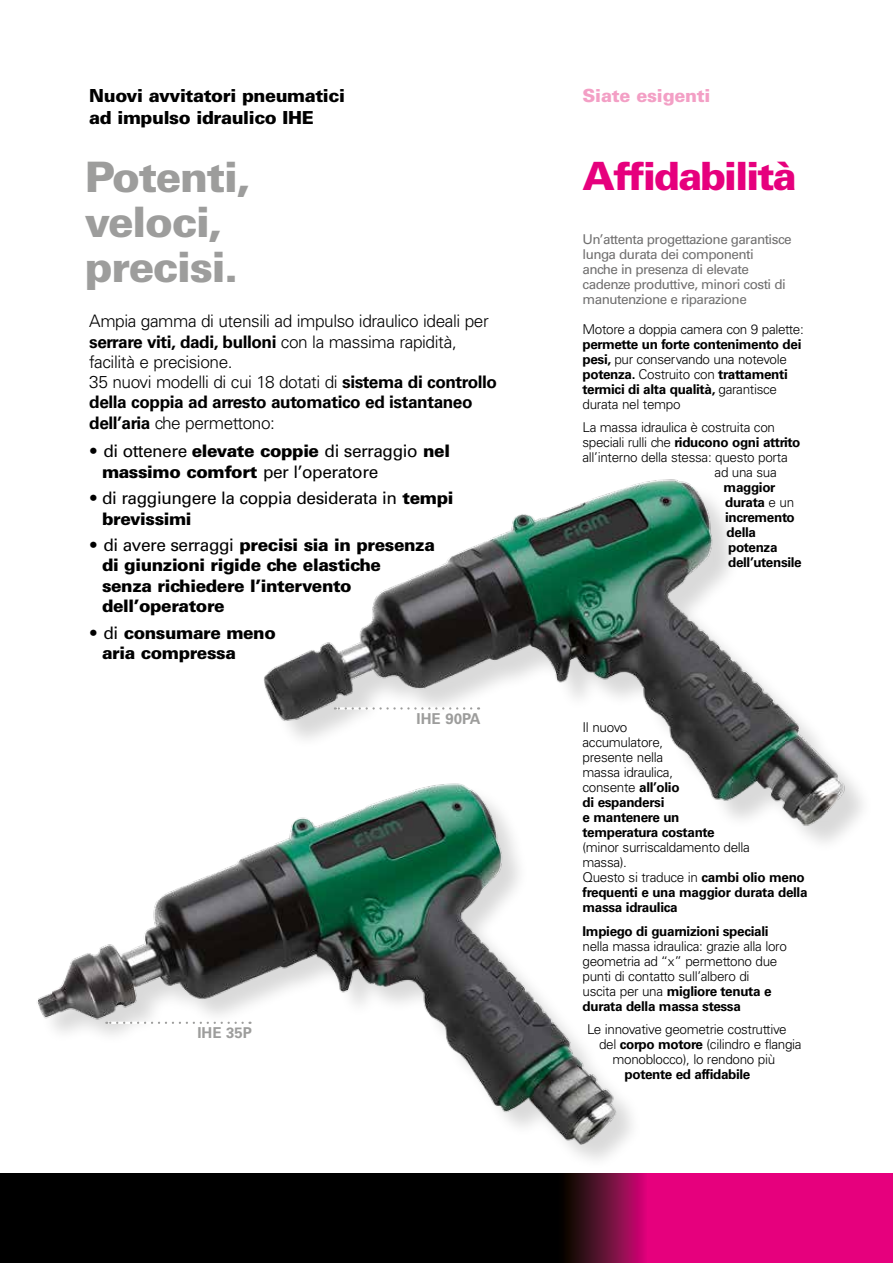
<style>
.page{position:relative;width:893px;height:1263px;background:#fff}
.page>*{position:absolute;margin:0;border:0;box-sizing:border-box;transform-origin:0 0}
.t1{font:900 42px/45px "Univers LT Std";letter-spacing:-.035em;color:#9d9d9c}
.t2{font:900 39px "Univers LT Std";letter-spacing:-.05em;color:#e6007d}
.t3{font:900 18px/21.6px "Univers LT Std";letter-spacing:-.025em;color:#000}
.t4{font:900 18px "Univers LT Std";letter-spacing:-.015em;color:#f39fc5}
.t5{font:300 17.25px/20.2px "Univers LT Std";letter-spacing:-.025em;color:#000}
.t6{font:900 17.25px/20.2px "Univers LT Std";letter-spacing:-.025em;color:#000}
.t7{font:17.25px/20.2px "Univers LT Std";letter-spacing:-.025em;color:#000}
.t8{font:700 15px "Univers LT Std";color:#9d9d9c}
.t9{font:300 13.5px/15px "Univers LT Std";letter-spacing:-.025em;color:#000}
.t10{font:700 13.5px/15px "Univers LT Std";letter-spacing:-.025em;color:#000}
.t11{font:13.5px/15px "Univers LT Std";letter-spacing:-.04em;color:#706f6f}
.s1{font-weight:300}
.s2{font-weight:700}
.s3{font-weight:900}
.s4{font-weight:400}
</style>
<div class="page">
<div style="left:583px;top:1174px;width:310px;height:89px;background:#e6007d"></div>
<div style="left:557px;top:1174px;width:89px;height:89px;background:linear-gradient(to right,#000c00,#d00c75)"></div>
<div style="left:0;top:1174px;width:557px;height:89px;background:#000"></div>
<img style="left:0;top:854px;width:629px;height:354px">
<img style="left:251px;top:479px;width:612px;height:393px">
<hr style="left:106px;top:1022px;width:143px;height:2px;background:#fff">
<svg style="left:106px;top:1022px;width:137px;height:2px"></svg>
<hr style="left:335px;top:707px;width:143px;height:2px;background:#fff">
<svg style="left:335px;top:707px;width:136px;height:2px"></svg>
<h3 class="t3" style="left:89px;top:85px;width:257px">Nuovi avvitatori pneumatici ad impulso idraulico IHE</h3>
<h3 class="t4" style="left:583px;top:85px;width:130px">Siate esigenti</h3>
<h1 class="t1" style="left:85px;top:154px;width:167px">Potenti,</h1>
<h2 class="t2" style="left:583px;top:151px;width:216px">Affidabilità</h2>
<h1 class="t1" style="left:85px;top:199px;width:155px">veloci, precisi.</h1>
<p class="t11" style="left:583px;top:231px;width:211px">Un’attenta progettazione garantisce lunga durata dei componenti anche in presenza di elevate cadenze produttive, minori costi di manutenzione e riparazione</p>
<p class="t9" style="left:583px;top:321px;width:223px">Motore a doppia camera con 9 palette:</p>
<p class="t10" style="left:583px;top:336px;width:220px">permette un forte contenimento dei pesi, <span class="s1">pur conservando una notevole </span>potenza. <span class="s1">Costruito con</span> trattamenti termici di alta qualità, <span class="s1">garantisce durata nel tempo</span></p>
<p class="t9" style="left:583px;top:420px;width:194px">La massa idraulica è costruita con</p>
<p class="t10" style="left:583px;top:435px;width:219px"><span class="s1">speciali rulli che</span> riducono ogni attrito</p>
<p class="t9" style="left:583px;top:450px;width:207px">all’interno della stessa: questo porta</p>
<p class="t9" style="left:715px;top:465px;width:64px">ad una sua</p>
<p class="t10" style="left:724px;top:480px;width:80px">maggior durata <span class="s1">e un </span>incremento della potenza dell’utensile</p>
<p class="t5" style="left:89px;top:311px;width:409px">Ampia gamma di utensili ad impulso idraulico ideali per <span class="s2">serrare viti, dadi, bulloni</span> con la massima rapidità, facilità e precisione.<br>35 nuovi modelli di cui 18 dotati di <span class="s2">sistema di controllo della coppia ad arresto automatico ed istantaneo dell’aria</span> che permettono:</p>
<p class="t7" style="left:102px;top:441px;width:350px;text-indent:-13px"><span class="s3">•</span> di ottenere <span class="s3">elevate coppie</span> di serraggio <span class="s3">nel massimo comfort</span> per l’operatore</p>
<p class="t7" style="left:102px;top:488px;width:353px;text-indent:-13px"><span class="s3">•</span> di raggiungere la coppia desiderata in <span class="s3">tempi brevissimi</span></p>
<p class="t6" style="left:102px;top:535px;width:334px;text-indent:-13px">• <span class="s4">di avere serraggi</span> precisi sia in presenza di giunzioni rigide che elastiche senza richiedere l’intervento dell’operatore</p>
<p class="t6" style="left:102px;top:622px;width:175px;text-indent:-13px">• <span class="s4">di</span> consumare meno aria compressa</p>
<p class="t8" style="left:197px;top:1024px;width:56px">IHE 35P</p>
<p class="t8" style="left:417px;top:710px;width:65px">IHE 90PA</p>
<p class="t9" style="left:583px;top:720px;width:134px">Il nuovo<br>accumulatore, presente nella<br>massa idraulica, consente <span class="s2">all’olio<br>di espandersi<br>e mantenere un temperatura costante</span></p>
<p class="t10" style="left:583px;top:840px;width:226px"><span class="s1">(minor surriscaldamento della<br>massa).<br>Questo si traduce in</span> cambi olio meno frequenti e una maggior durata della massa idraulica</p>
<p class="t10" style="left:583px;top:923px;width:187px">Impiego di guarnizioni speciali</p>
<p class="t9" style="left:583px;top:938px;width:206px">nella massa idraulica: grazie alla loro geometria ad “x” permettono due punti di contatto sull’albero di<br>uscita per una <span class="s2">migliore tenuta e durata della massa stessa</span></p>
<p class="t9" style="left:587px;top:1022px;width:201px">Le innovative geometrie costruttive</p>
<p class="t9" style="left:599px;top:1037px;width:204px">del <span class="s2">corpo motore</span> (cilindro e flangia</p>
<p class="t9" style="left:613px;top:1052px;width:164px">monoblocco), lo rendono più</p>
<p class="t10" style="left:625px;top:1067px;width:127px">potente ed affidabile</p>
</div>
